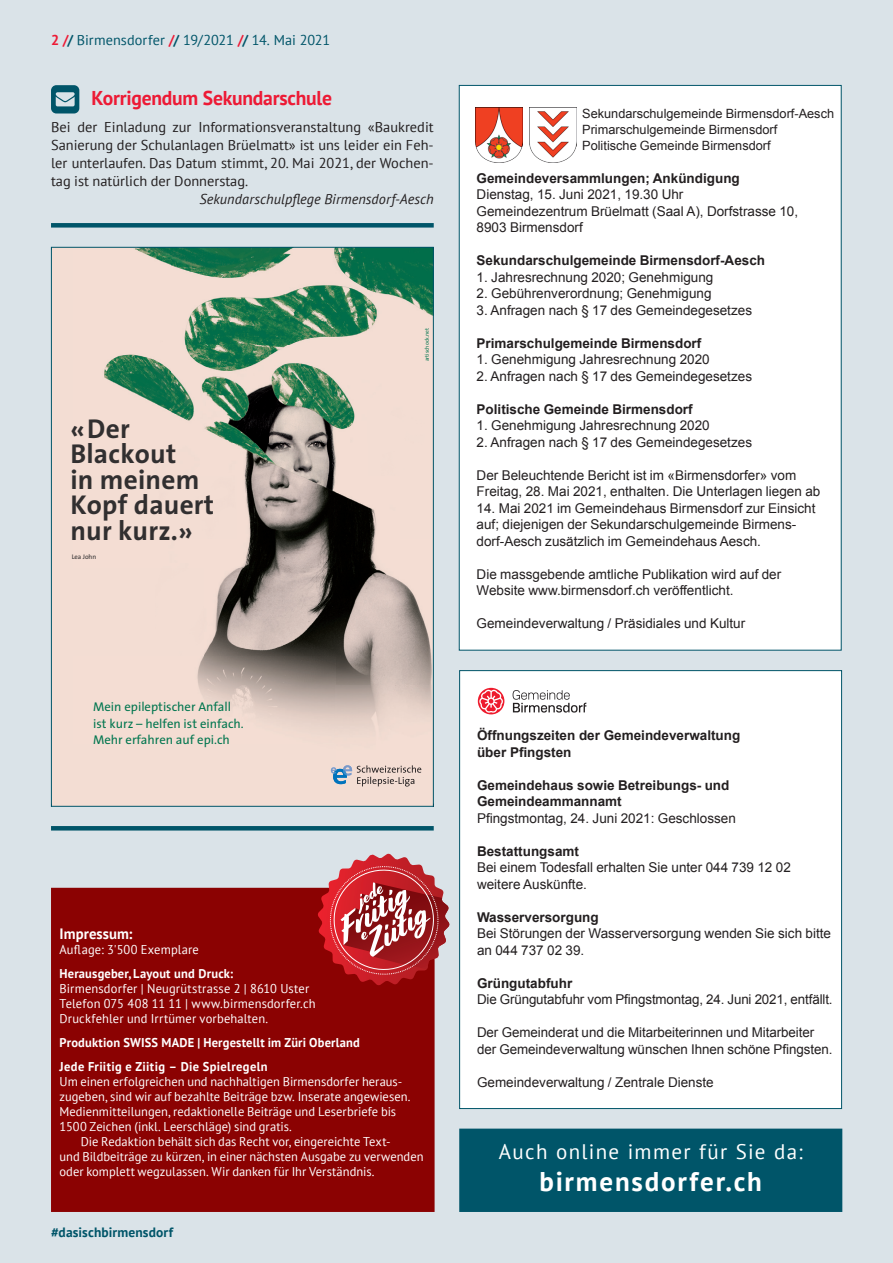
<style>
.page{position:relative;width:893px;height:1263px;background:#dae3e8}
.page>*{position:absolute;margin:0;border:0;box-sizing:border-box;transform-origin:0 0}
.t1{font:700 27.3px/25.5px "The Sans";letter-spacing:.01em;color:#312f30}
.t2{font:700 27px "PT Sans";letter-spacing:.065em;color:#fff}
.t3{font:21px "PT Sans";letter-spacing:.065em;color:#fff}
.t4{font:700 19.95px "PT Sans";letter-spacing:-.01em;color:#ed1a35}
.t5{font:700 15px "PT Sans";letter-spacing:.005em;color:#fff}
.t6{font:14.25px/18px "PT Sans";color:#231f20;text-align:justify}
.t7{font:14.25px "PT Sans";color:#005569}
.t8{font:italic 14.25px "PT Sans";letter-spacing:.005em;color:#231f20}
.t9{font:13.5px/16.5px "Arial";color:#231f20}
.t10{font:700 13.5px/16.5px "Arial";color:#231f20}
.t11{font:700 13.5px "PT Sans";letter-spacing:.01em;color:#005569}
.t12{font:12.75px/15px "PT Sans";color:#fff}
.t13{font:700 12.75px/24px "PT Sans";letter-spacing:.015em;color:#fff}
.t14{font:12.75px/15.8px "Arial";color:#231f20}
.t15{font:12.75px/16.4px "The Sans";color:#01764f}
.t16{font:6.6px "The Sans";color:#312f30}
.t17{font:5.4px "The Sans";color:#01764f}
.s1{font-weight:700;color:#ed1a35}
.s2{font-weight:700}
</style>
<div class="page">
<svg style="left:51px;top:85px;width:28px;height:28px"></svg>
<div style="left:51px;top:223px;width:383px;height:5px;background:#005569"></div>
<hr style="left:51px;top:826px;width:383px;height:4px;background:#005569">
<div style="left:51px;top:888px;width:384px;height:324px;background:#8b0202"></div>
<svg style="left:318px;top:854px;width:132px;height:131px;background:#be5358"></svg>
<div style="left:460px;top:671px;width:382px;height:437px;background:#fff"></div>
<svg style="left:478px;top:688px;width:26px;height:26px"></svg>
<svg style="left:513px;top:690px;width:73px;height:22px"></svg>
<svg style="left:479px;top:690px;width:24px;height:23px"></svg>
<div style="left:461px;top:1131px;width:379px;height:79px;background:#005569"></div>
<div style="left:459px;top:1128px;width:383px;height:84px;border:4px solid #005569"></div>
<div style="left:51px;top:248px;width:382px;height:558px;background:#f3ddd3"></div>
<img style="left:104px;top:249px;width:328px;height:305px">
<img style="left:240px;top:554px;width:138px;height:14px">
<img style="left:197px;top:568px;width:235px;height:160px">
<svg style="left:330px;top:765px;width:92px;height:22px"></svg>
<div style="left:459px;top:85px;width:382px;height:565px;background:#fff"></div>
<img style="left:476px;top:107px;width:47px;height:56px">
<img style="left:529px;top:107px;width:47px;height:55px">
<p class="t7" style="left:51px;top:31px;width:281px"><span class="s1">2 /</span><span class="s2">/</span> Birmensdorfer <span class="s1">/</span><span class="s2">/</span> 19/2021 <span class="s1">/</span><span class="s2">/</span> 14. Mai 2021</p>
<h3 class="t4" style="left:91px;top:85px;width:242px">Korrigendum Sekundarschule</h3>
<p class="t6" style="left:51px;top:117px;width:384px">Bei der Einladung zur Informationsveranstaltung «Baukredit Sanierung der Schulanlagen Brüelmatt» ist uns leider ein Feh&shy;ler unterlaufen. Das Datum stimmt, 20. Mai 2021, der Wochen&shy;tag ist natürlich der Donnerstag.</p>
<p class="t8" style="left:199px;top:190px;width:236px">Sekundarschulpflege Birmensdorf-Aesch</p>
<h1 class="t1" style="left:70px;top:415px;width:145px">« Der<br>Blackout<br>in meinem<br>Kopf dauert nur kurz.»</h1>
<p class="t16" style="left:72px;top:551px;width:26px">Lea John</p>
<p class="t15" style="left:93px;top:698px;width:152px">Mein epileptischer Anfall ist kurz – helfen ist einfach.<br>Mehr erfahren auf epi.ch</p>
<p class="t17" style="left:423px;top:361px;width:35px;rotate:-90deg">artischock.net</p>
<p class="t5" style="left:60px;top:924px;width:75px">Impressum:</p>
<p class="t12" style="left:60px;top:942px;width:141px">Auflage: 3'500 Exemplare</p>
<p class="t13" style="left:60px;top:961px;width:175px">Herausgeber, Layout und Druck:</p>
<p class="t12" style="left:60px;top:981px;width:258px">Birmensdorfer | Neugrütstrasse 2 | 8610 Uster<br>Telefon 075 408 11 11 | www.birmensdorfer.ch<br>Druckfehler und Irrtümer vorbehalten.</p>
<p class="t13" style="left:60px;top:1030px;width:302px">Produktion SWISS MADE | Hergestellt im Züri Oberland<br>Jede Friitig e Ziitig – Die Spielregeln</p>
<p class="t12" style="left:60px;top:1074px;width:344px">Um einen erfolgreichen und nachhaltigen Birmensdorfer heraus-</p>
<p class="t12" style="left:60px;top:1089px;width:352px">zugeben, sind wir auf bezahlte Beiträge bzw. Inserate angewiesen.</p>
<p class="t12" style="left:60px;top:1104px;width:338px">Medienmitteilungen, redaktionelle Beiträge und Leserbriefe bis</p>
<p class="t12" style="left:60px;top:1119px;width:234px">1500 Zeichen (inkl. Leerschläge) sind gratis.</p>
<p class="t12" style="left:81px;top:1134px;width:311px">Die Redaktion behält sich das Recht vor, eingereichte Text-</p>
<p class="t12" style="left:60px;top:1149px;width:366px">und Bildbeiträge zu kürzen, in einer nächsten Ausgabe zu verwenden</p>
<p class="t12" style="left:60px;top:1164px;width:316px">oder komplett wegzulassen. Wir danken für Ihr Verständnis.</p>
<p class="t11" style="left:51px;top:1224px;width:124px">#dasischbirmensdorf</p>
<p class="t14" style="left:582px;top:106px;width:253px">Sekundarschulgemeinde Birmensdorf-Aesch<br>Primarschulgemeinde Birmensdorf<br>Politische Gemeinde Birmensdorf</p>
<p class="t10" style="left:477px;top:170px;width:265px">Gemeindeversammlungen; Ankündigung</p>
<p class="t9" style="left:477px;top:187px;width:323px">Dienstag, 15. Juni 2021, 19.30 Uhr<br>Gemeindezentrum Brüelmatt (Saal A), Dorfstrasse 10,<br>8903 Birmensdorf</p>
<p class="t10" style="left:477px;top:253px;width:290px">Sekundarschulgemeinde Birmensdorf-Aesch</p>
<p class="t9" style="left:477px;top:269px;width:238px">1. Jahresrechnung 2020; Genehmigung</p>
<p class="t9" style="left:477px;top:286px;width:236px">2. Gebührenverordnung; Genehmigung</p>
<p class="t9" style="left:477px;top:302px;width:277px">3. Anfragen nach § 17 des Gemeindegesetzes</p>
<p class="t10" style="left:477px;top:335px;width:226px">Primarschulgemeinde Birmensdorf</p>
<p class="t9" style="left:477px;top:352px;width:235px">1. Genehmigung Jahresrechnung 2020</p>
<p class="t9" style="left:477px;top:368px;width:277px">2. Anfragen nach § 17 des Gemeindegesetzes</p>
<p class="t10" style="left:477px;top:401px;width:218px">Politische Gemeinde Birmensdorf</p>
<p class="t9" style="left:477px;top:418px;width:235px">1. Genehmigung Jahresrechnung 2020</p>
<p class="t9" style="left:477px;top:434px;width:277px">2. Anfragen nach § 17 des Gemeindegesetzes</p>
<p class="t9" style="left:477px;top:467px;width:345px">Der Beleuchtende Bericht ist im «Birmensdorfer» vom<br>Freitag, 28. Mai 2021, enthalten. Die Unterlagen liegen ab</p>
<p class="t9" style="left:477px;top:500px;width:340px">14. Mai 2021 im Gemeindehaus Birmensdorf zur Einsicht auf; diejenigen der Sekundarschulgemeinde Birmens&shy;dorf-Aesch zusätzlich im Gemeindehaus Aesch.</p>
<p class="t9" style="left:477px;top:566px;width:306px">Die massgebende amtliche Publikation wird auf der<br>Website www.birmensdorf.ch veröffentlicht.</p>
<p class="t9" style="left:477px;top:616px;width:270px">Gemeindeverwaltung / Präsidiales und Kultur</p>
<p class="t10" style="left:477px;top:728px;width:265px">Öffnungszeiten der Gemeindeverwaltung über Pfingsten</p>
<p class="t10" style="left:477px;top:777px;width:254px">Gemeindehaus sowie Betreibungs- und<br>Gemeindeammannamt</p>
<p class="t9" style="left:477px;top:810px;width:260px">Pfingstmontag, 24. Juni 2021: Geschlossen</p>
<p class="t10" style="left:477px;top:843px;width:104px">Bestattungsamt</p>
<p class="t9" style="left:477px;top:859px;width:315px">Bei einem Todesfall erhalten Sie unter 044 739 12 02 weitere Auskünfte.</p>
<p class="t10" style="left:477px;top:909px;width:123px">Wasserversorgung</p>
<p class="t9" style="left:477px;top:925px;width:356px">Bei Störungen der Wasserversorgung wenden Sie sich bitte an 044 737 02 39.</p>
<p class="t10" style="left:477px;top:975px;width:97px">Grüngutabfuhr</p>
<p class="t9" style="left:477px;top:991px;width:357px">Die Grüngutabfuhr vom Pfingstmontag, 24. Juni 2021, entfällt.</p>
<p class="t9" style="left:477px;top:1024px;width:357px">Der Gemeinderat und die Mitarbeiterinnen und Mitarbeiter der Gemeindeverwaltung wünschen Ihnen schöne Pfingsten.</p>
<p class="t9" style="left:477px;top:1074px;width:238px">Gemeindeverwaltung / Zentrale Dienste</p>
<h3 class="t3" style="left:499px;top:1138px;width:305px">Auch online immer für Sie da:</h3>
<h2 class="t2" style="left:540px;top:1163px;width:224px">birmensdorfer.ch</h2>
</div>
